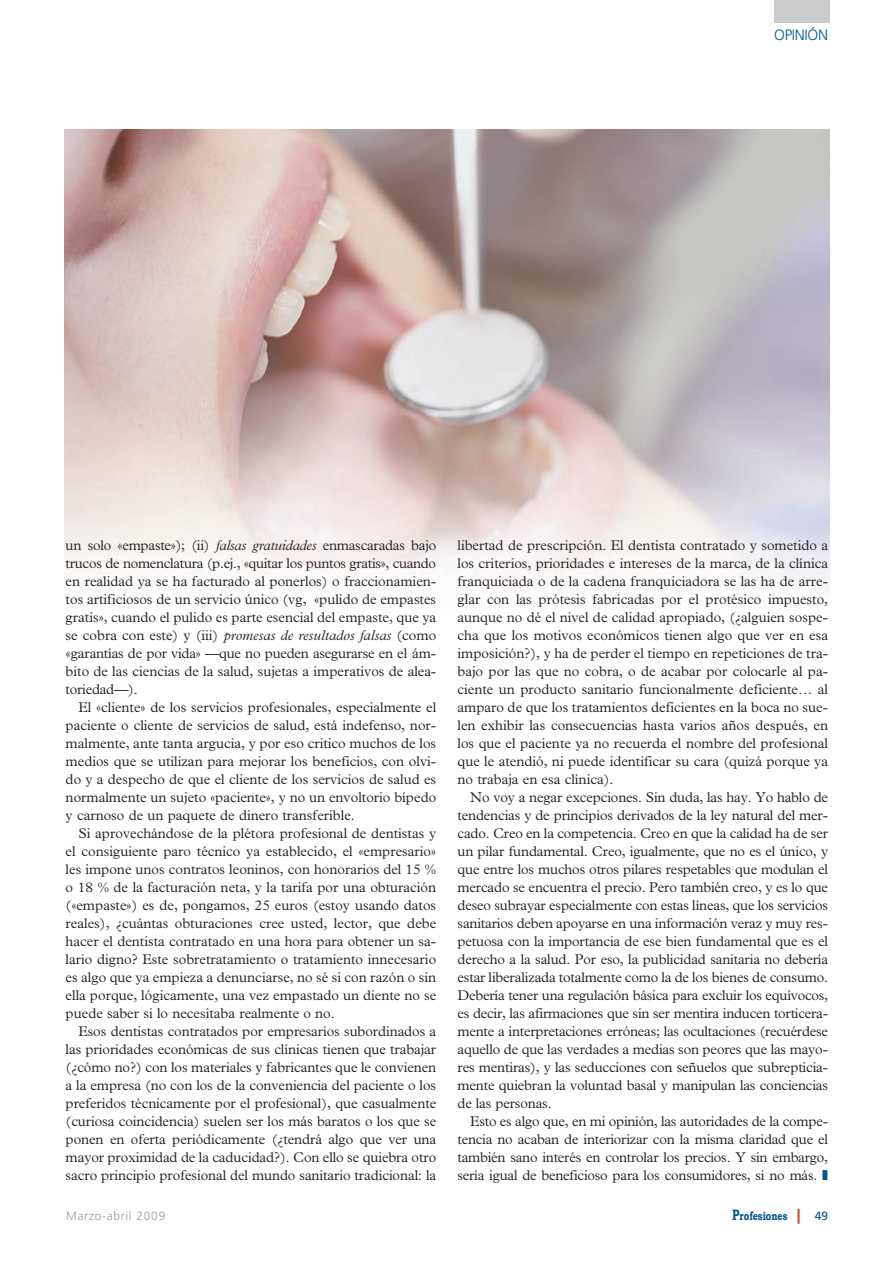
<style>
.page{position:relative;width:893px;height:1264px;background:#fff}
.page>*{position:absolute;margin:0;border:0;box-sizing:border-box;transform-origin:0 0}
.t1{font:300 15px "Frutiger";letter-spacing:-.02em;color:#005594}
.t2{font:300 14.25px/18px "Plantin";color:#231f20;text-align:justify}
.t3{font:300 12px "Frutiger";letter-spacing:.055em;color:#999b9e}
.t4{font:700 12px "Bookman Old Style";color:#005594;scale:.75 1}
.s1{font-style:italic}
.s2{color:#005594}
.s3{font-size:15px}
.s4{font-family:"Frutiger";font-weight:900;font-size:15px;color:#d33e28}
.s5{font-family:"Frutiger";font-weight:400}
</style>
<div class="page">
<svg style="left:64px;top:0;width:766px;height:587px"></svg>
<p class="t1" style="left:774px;top:29px;width:55px">OPINIÓN</p>
<p class="t2" style="left:66px;top:537px;width:372px">un solo «empaste»); (ii) <span class="s1">falsas gratuidades</span> enmascaradas bajo trucos de nomenclatura (p.ej., «quitar los puntos gratis», cuando en realidad ya se ha facturado al ponerlos) o fraccionamien&shy;tos artificiosos de un servicio único (vg, «pulido de empastes gratis», cuando el pulido es parte esencial del empaste, que ya se cobra con este) y (iii) <span class="s1">promesas de resultados falsas</span> (como «garantías de por vida» —que no pueden asegurarse en el ám&shy;bito de las ciencias de la salud, sujetas a imperativos de alea&shy;toriedad—).</p>
<p class="t2" style="left:66px;top:699px;width:372px;text-indent:13px">El «cliente» de los servicios profesionales, especialmente el paciente o cliente de servicios de salud, está indefenso, nor&shy;malmente, ante tanta argucia, y por eso critico muchos de los medios que se utilizan para mejorar los beneficios, con olvi&shy;do y a despecho de que el cliente de los servicios de salud es normalmente un sujeto «paciente», y no un envoltorio bípedo y carnoso de un paquete de dinero transferible.</p>
<p class="t2" style="left:66px;top:825px;width:372px;text-indent:13px">Si aprovechándose de la plétora profesional de dentistas y el consiguiente paro técnico ya establecido, el «empresario» les impone unos contratos leoninos, con honorarios del 15 % o 18 % de la facturación neta, y la tarifa por una obturación («empaste») es de, pongamos, 25 euros (estoy usando datos reales), ¿cuántas obturaciones cree usted, lector, que debe hacer el dentista contratado en una hora para obtener un sa&shy;lario digno? Este sobretratamiento o tratamiento innecesario es algo que ya empieza a denunciarse, no sé si con razón o sin ella porque, lógicamente, una vez empastado un diente no se puede saber si lo necesitaba realmente o no.</p>
<p class="t2" style="left:66px;top:1023px;width:372px;text-indent:13px">Esos dentistas contratados por empresarios subordinados a las prioridades económicas de sus clínicas tienen que trabajar (¿cómo no?) con los materiales y fabricantes que le convienen a la empresa (no con los de la conveniencia del paciente o los preferidos técnicamente por el profesional), que casualmente (curiosa coincidencia) suelen ser los más baratos o los que se ponen en oferta periódicamente (¿tendrá algo que ver una mayor proximidad de la caducidad?). Con ello se quiebra otro sacro principio profesional del mundo sanitario tradicional: la</p>
<p class="t2" style="left:457px;top:537px;width:372px">libertad de prescripción. El dentista contratado y sometido a los criterios, prioridades e intereses de la marca, de la clínica franquiciada o de la cadena franquiciadora se las ha de arre&shy;glar con las prótesis fabricadas por el protésico impuesto, aunque no dé el nivel de calidad apropiado, (¿alguien sospe&shy;cha que los motivos económicos tienen algo que ver en esa imposición?), y ha de perder el tiempo en repeticiones de tra&shy;bajo por las que no cobra, o de acabar por colocarle al pa&shy;ciente un producto sanitario funcionalmente deficiente… al amparo de que los tratamientos deficientes en la boca no sue&shy;len exhibir las consecuencias hasta varios años después, en los que el paciente ya no recuerda el nombre del profesional que le atendió, ni puede identificar su cara (quizá porque ya no trabaja en esa clínica).</p>
<p class="t2" style="left:457px;top:789px;width:372px;text-indent:13px">No voy a negar excepciones. Sin duda, las hay. Yo hablo de tendencias y de principios derivados de la ley natural del mer&shy;cado. Creo en la competencia. Creo en que la calidad ha de ser un pilar fundamental. Creo, igualmente, que no es el único, y que entre los muchos otros pilares respetables que modulan el mercado se encuentra el precio. Pero también creo, y es lo que deseo subrayar especialmente con estas líneas, que los servicios sanitarios deben apoyarse en una información veraz y muy res&shy;petuosa con la importancia de ese bien fundamental que es el derecho a la salud. Por eso, la publicidad sanitaria no debería estar liberalizada totalmente como la de los bienes de consumo.<br>Debería tener una regulación básica para excluir los equívocos, es decir, las afirmaciones que sin ser mentira inducen torticera&shy;mente a interpretaciones erróneas; las ocultaciones (recuérdese aquello de que las verdades a medias son peores que las mayo&shy;res mentiras), y las seducciones con señuelos que subrepticia&shy;mente quiebran la voluntad basal y manipulan las conciencias de las personas.</p>
<p class="t2" style="left:457px;top:1113px;width:372px;text-indent:13px">Esto es algo que, en mi opinión, las autoridades de la compe&shy;tencia no acaban de interiorizar con la misma claridad que el también sano interés en controlar los precios. Y sin embargo, sería igual de beneficioso para los consumidores, si no más. <span class="s2">❚</span></p>
<p class="t3" style="left:66px;top:1211px;width:101px">Marzo-abril 2009</p>
<p class="t4" style="left:732px;top:1208px;width:129px"><span class="s3">P</span>rofesiones <span class="s4">|</span> <span class="s5">49</span></p>
</div>
